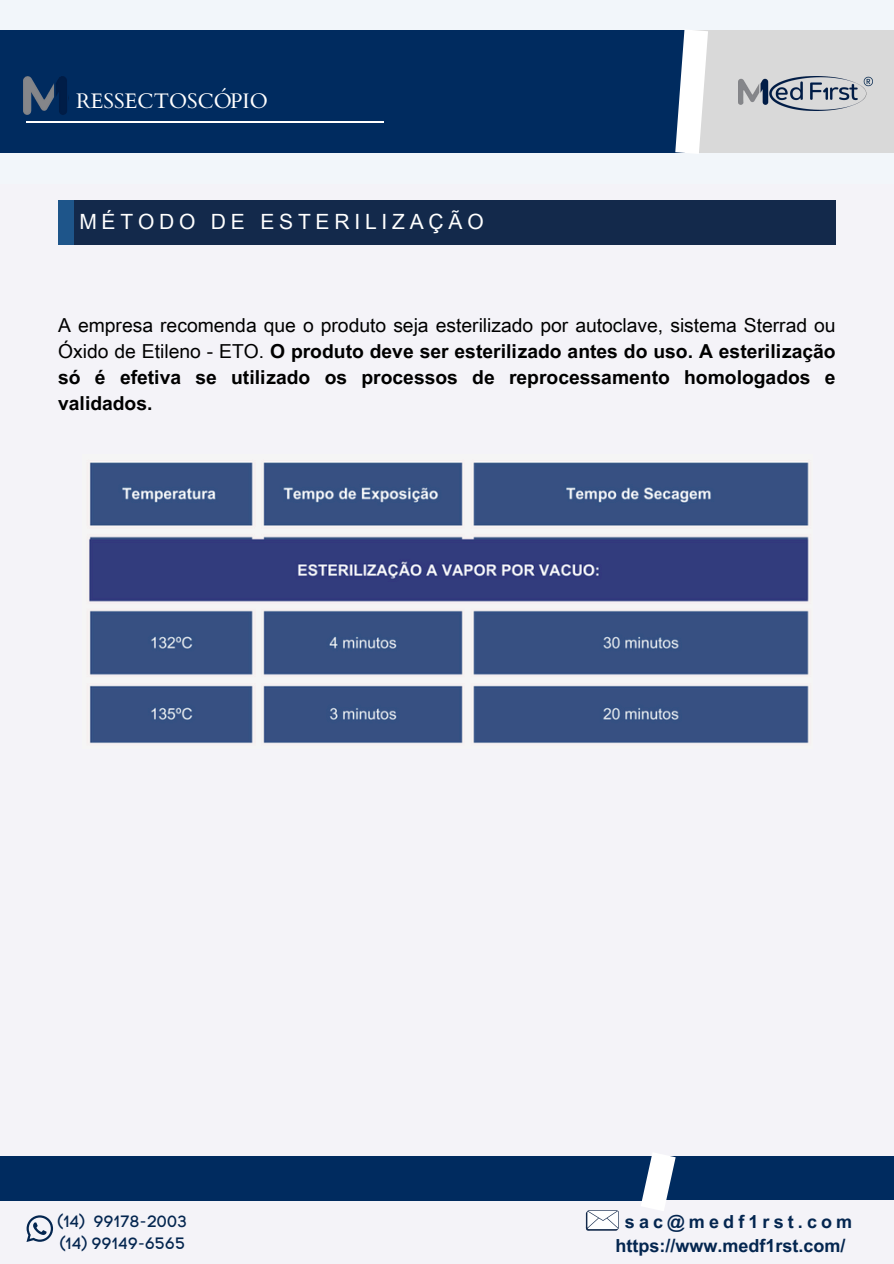
<style>
.page{position:relative;width:894px;height:1264px;background:#fff}
.page>*{position:absolute;margin:0;border:0;box-sizing:border-box;transform-origin:0 0}
.t1{font:21px "Arial Unicode MS";letter-spacing:.23em;color:#fff}
.t2{font:21px "Cardo";color:#fff}
.t3{font:700 19.35px/26px "Arial Unicode MS";color:#000;text-align:justify}
.t4{font:700 18px "Arial Unicode MS";color:#042650}
.t5{font:700 18px "Arial Unicode MS";letter-spacing:.23em;color:#042650}
.t6{font:16.35px "Code Pro Normal LC";color:#042650}
.s1{font-weight:400}
</style>
<div class="page">
<div style="left:0;top:0;width:893px;height:1263px;background:#f4f3f8"></div>
<div style="left:0;top:30px;width:694px;height:123px;background:#002b5f"></div>
<div style="left:0;top:1156px;width:656px;height:45px;background:#002b5f"></div>
<div style="left:653px;top:1156px;width:240px;height:44px;background:#002b5f"></div>
<div style="left:685px;top:30px;width:208px;height:123px;background:#d9d9d9"></div>
<svg style="left:675px;top:30px;width:33px;height:123px"></svg>
<svg style="left:641px;top:1153px;width:35px;height:58px"></svg>
<svg style="left:26px;top:1215px;width:27px;height:26px"></svg>
<svg style="left:585px;top:1210px;width:33px;height:20px"></svg>
<img style="left:738px;top:76px;width:134px;height:34px">
<img style="left:23px;top:76px;width:44px;height:39px">
<hr style="left:26px;top:121px;width:357px;height:1px;background:#fff">
<div style="left:58px;top:201px;width:18px;height:44px;background:#1e558a"></div>
<div style="left:74px;top:200px;width:761px;height:44px;background:#13294b"></div>
<img style="left:89px;top:462px;width:720px;height:281px">
<p class="t2" style="left:76px;top:87px;width:193px">RESSECTOSCÓPIO</p>
<h1 class="t1" style="left:79px;top:207px;width:406px">MÉTODO DE ESTERILIZAÇÃO</h1>
<p class="t3" style="left:58px;top:311px;width:778px"><span class="s1">A empresa recomenda que o produto seja esterilizado por autoclave, sistema Sterrad ou Óxido de Etileno - ЕТО.</span> O produto deve ser esterilizado antes do uso. A esterilização só é efetiva se utilizado os processos de reprocessamento homologados e validados.</p>
<h2 class="t6" style="left:58px;top:1210px;width:131px">(14) 99178-2003</h2>
<p class="t6" style="left:60px;top:1233px;width:127px">(14) 99149-6565</p>
<p class="t5" style="left:624px;top:1208px;width:229px">sac@medf1rst.com</p>
<p class="t4" style="left:615px;top:1232px;width:231px">https://www.medf1rst.com/</p>
</div>
